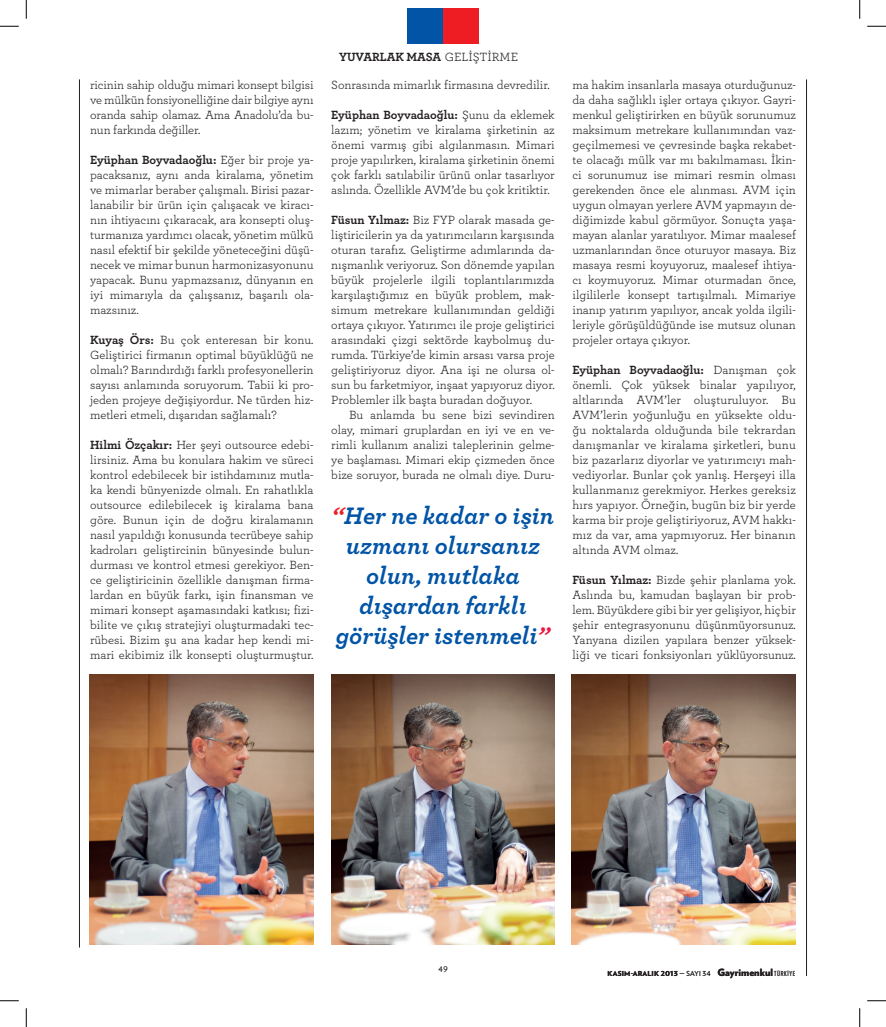
<style>
.page{position:relative;width:886px;height:1027px;background:#fff}
.page>*{position:absolute;margin:0;border:0;box-sizing:border-box;transform-origin:0 0}
.t1{font:italic 700 25px/30px "Archer";color:#0154a6;text-align:center}
.t2{font:12.5px/15px "Archer";color:#231f20;text-align:justify}
.t3{font:700 12.5px "Archer";letter-spacing:-.015em;color:#231f20}
.t4{font:10px "Verlag";color:#231f20}
.t5{font:900 6.88px "Verlag";letter-spacing:.02em;color:#231f20}
.s1{font-weight:700}
.s2{font-weight:400}
.s3{color:#ee1d23}
.s4{color:#ed1845}
.s5{font-size:10px}
.s6{font-family:"Verlag Compressed";font-weight:400}
</style>
<div class="page">
<hr style="left:79px;top:79px;width:1px;height:869px;background:#231f20">
<hr style="left:806px;top:79px;width:1px;height:897px;background:#231f20">
<div style="left:443px;top:9px;width:35px;height:35px;background:#ee1d23"></div>
<div style="left:407px;top:9px;width:36px;height:35px;background:#0154a6"></div>
<img style="left:89px;top:674px;width:224px;height:270px">
<img style="left:571px;top:674px;width:224px;height:270px">
<img style="left:331px;top:674px;width:223px;height:270px">
<svg style="left:0;top:25px;width:19px;height:2px"></svg>
<svg style="left:867px;top:25px;width:18px;height:2px"></svg>
<svg style="left:0;top:1000px;width:19px;height:1px"></svg>
<svg style="left:867px;top:1000px;width:18px;height:1px"></svg>
<svg style="left:25px;top:0;width:2px;height:19px"></svg>
<svg style="left:25px;top:1008px;width:2px;height:19px"></svg>
<svg style="left:859px;top:0;width:1px;height:19px"></svg>
<svg style="left:859px;top:1008px;width:1px;height:19px"></svg>
<p class="t2" style="left:90px;top:77px;width:225px">ricinin sahip olduğu mimari konsept bilgisi ve mülkün fonsiyonelliğine dair bilgiye aynı oranda sahip olamaz. Ama Anadolu’da bu&shy;nun farkında değiller.</p>
<p class="t2" style="left:90px;top:152px;width:225px"><span class="s1">Eyüphan Boyvadaoğlu:</span> Eğer bir proje ya&shy;pacaksanız, aynı anda kiralama, yönetim ve mimarlar beraber çalışmalı. Birisi pazar&shy;lanabilir bir ürün için çalışacak ve kiracı&shy;nın ihtiyacını çıkaracak, ara konsepti oluş&shy;turmanıza yardımcı olacak, yönetim mülkü nasıl efektif bir şekilde yöneteceğini düşü&shy;necek ve mimar bunun harmonizasyonunu yapacak. Bunu yapmazsanız, dünyanın en iyi mimarıyla da çalışsanız, başarılı ola&shy;mazsınız.</p>
<p class="t2" style="left:90px;top:332px;width:225px"><span class="s1">Kuyaş Örs:</span> Bu çok enteresan bir konu.<br>Geliştirici firmanın optimal büyüklüğü ne olmalı? Barındırdığı farklı profesyonellerin sayısı anlamında soruyorum. Tabii ki pro&shy;jeden projeye değişiyordur. Ne türden hiz&shy;metleri etmeli, dışarıdan sağlamalı?</p>
<p class="t2" style="left:90px;top:437px;width:225px"><span class="s1">Hilmi Özçakır:</span> Her şeyi outsource edebi&shy;lirsiniz. Ama bu konulara hakim ve süreci kontrol edebilecek bir istihdamınız mutla&shy;ka kendi bünyenizde olmalı. En rahatlıkla outsource edilebilecek iş kiralama bana göre. Bunun için de doğru kiralamanın nasıl yapıldığı konusunda tecrübeye sahip kadroları geliştircinin bünyesinde bulun&shy;durması ve kontrol etmesi gerekiyor. Ben&shy;ce geliştiricinin özellikle danışman firma&shy;lardan en büyük farkı, işin finansman ve mimari konsept aşamasındaki katkısı; fizi&shy;bilite ve çıkış stratejiyi oluşturmadaki tec&shy;rübesi. Bizim şu ana kadar hep kendi mi&shy;mari ekibimiz ilk konsepti oluşturmuştur.</p>
<p class="t3" style="left:339px;top:47px;width:180px">YUVARLAK MASA <span class="s2">GELİŞTİRME</span></p>
<p class="t2" style="left:331px;top:77px;width:220px">Sonrasında mimarlık firmasına devredilir.</p>
<p class="t2" style="left:331px;top:107px;width:225px"><span class="s1">Eyüphan Boyvadaoğlu:</span> Şunu da eklemek lazım; yönetim ve kiralama şirketinin az önemi varmış gibi algılanmasın. Mimari proje yapılırken, kiralama şirketinin önemi çok farklı satılabilir ürünü onlar tasarlıyor aslında. Özellikle AVM’de bu çok kritiktir.</p>
<p class="t2" style="left:331px;top:212px;width:225px"><span class="s1">Füsun Yılmaz:</span> Biz FYP olarak masada ge&shy;liştiricilerin ya da yatırımcıların karşısında oturan tarafız. Geliştirme adımlarında da&shy;nışmanlık veriyoruz. Son dönemde yapılan büyük projelerle ilgili toplantılarımızda karşılaştığımız en büyük problem, mak&shy;simum metrekare kullanımından geldiği ortaya çıkıyor. Yatırımcı ile proje geliştirici arasındaki çizgi sektörde kaybolmuş du&shy;rumda. Türkiye’de kimin arsası varsa proje geliştiriyoruz diyor. Ana işi ne olursa ol&shy;sun bu farketmiyor, inşaat yapıyoruz diyor.<br>Problemler ilk başta buradan doğuyor.</p>
<p class="t2" style="left:331px;top:407px;width:225px;text-indent:18px">Bu anlamda bu sene bizi sevindiren olay, mimari gruplardan en iyi ve en ve&shy;rimli kullanım analizi taleplerinin gelme&shy;ye başlaması. Mimari ekip çizmeden önce bize soruyor, burada ne olmalı diye. Duru-</p>
<h1 class="t1" style="left:331px;top:499px;width:224px"><span class="s3">“</span>Her ne kadar o işin uzmanı olursanız olun, mutlaka dışardan farklı görüşler istenmeli<span class="s4">”</span></h1>
<p class="t2" style="left:572px;top:77px;width:225px">ma hakim insanlarla masaya oturduğunuz&shy;da daha sağlıklı işler ortaya çıkıyor. Gayri&shy;menkul geliştirirken en büyük sorunumuz maksimum metrekare kullanımından vaz&shy;geçilmemesi ve çevresinde başka rekabet&shy;te olacağı mülk var mı bakılmaması. İkin&shy;ci sorunumuz ise mimari resmin olması gerekenden önce ele alınması. AVM için uygun olmayan yerlere AVM yapmayın de&shy;diğimizde kabul görmüyor. Sonuçta yaşa&shy;mayan alanlar yaratılıyor. Mimar maalesef uzmanlarından önce oturuyor masaya. Biz masaya resmi koyuyoruz, maalesef ihtiya&shy;cı koymuyoruz. Mimar oturmadan önce, ilgililerle konsept tartışılmalı. Mimariye inanıp yatırım yapılıyor, ancak yolda ilgili&shy;leriyle görüşüldüğünde ise mutsuz olunan projeler ortaya çıkıyor.</p>
<p class="t2" style="left:572px;top:362px;width:225px"><span class="s1">Eyüphan Boyvadaoğlu:</span> Danışman çok önemli. Çok yüksek binalar yapılıyor, altlarında AVM’ler oluşturuluyor. Bu AVM’lerin yoğunluğu en yüksekte oldu&shy;ğu noktalarda olduğunda bile tekrardan danışmanlar ve kiralama şirketleri, bunu biz pazarlarız diyorlar ve yatırımcıyı mah&shy;vediyorlar. Bunlar çok yanlış. Herşeyi illa kullanmanız gerekmiyor. Herkes gereksiz hırs yapıyor. Örneğin, bugün biz bir yerde karma bir proje geliştiriyoruz, AVM hakkı&shy;mız da var, ama yapmıyoruz. Her binanın altında AVM olmaz.</p>
<p class="t2" style="left:572px;top:572px;width:225px"><span class="s1">Füsun Yılmaz:</span> Bizde şehir planlama yok.<br>Aslında bu, kamudan başlayan bir prob&shy;lem. Büyükdere gibi bir yer gelişiyor, hiçbir şehir entegrasyonunu düşünmüyorsunuz.<br>Yanyana dizilen yapılara benzer yüksek&shy;liği ve ticari fonksiyonları yüklüyorsunuz.</p>
<p class="t4" style="left:438px;top:961px;width:11px">49</p>
<p class="t5" style="left:607px;top:968px;width:189px">KASIM-ARALIK 2013 <span class="s2">— SAYI 34</span> <span class="s5">Gayrimenkul</span><span class="s6">TÜRKİYE</span></p>
</div>
